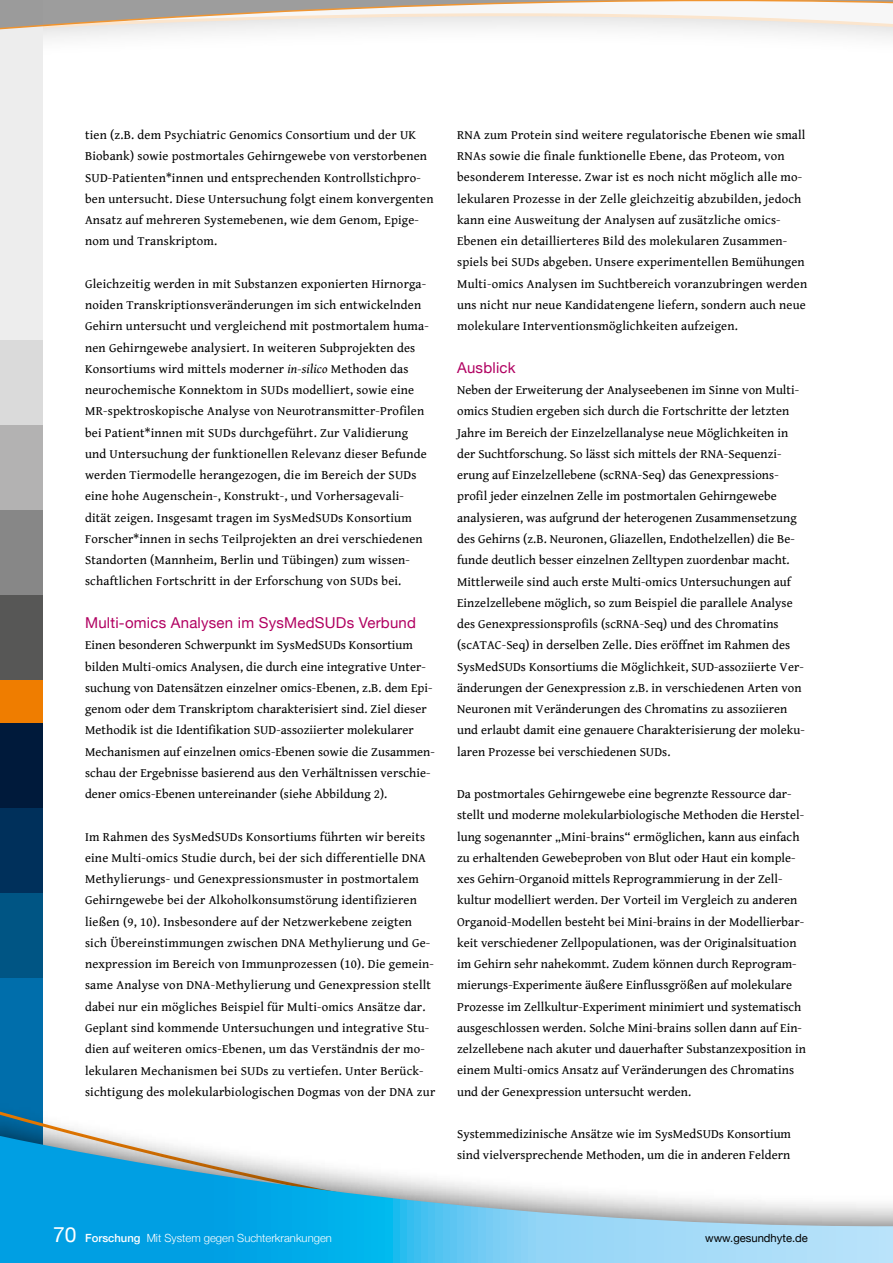
<style>
.page{position:relative;width:893px;height:1263px;background:#fff}
.page>*{position:absolute;margin:0;border:0;box-sizing:border-box;transform-origin:0 0}
.t1{font:15px "Helvetica Neue";letter-spacing:.015em;color:#b10061}
.t2{font:12.75px/21.3px "Gentium Book Basic";letter-spacing:.005em;color:#000}
.t3{font:300 11.25px "Helvetica Neue";color:#fff}
.t4{font:11.25px "Helvetica Neue";color:#000}
.s1{font-style:italic}
.s2{font-weight:400;font-size:21px}
.s3{font-weight:500}
</style>
<div class="page">
<div style="left:0;top:0;width:43px;height:298px;background:#ededed"></div>
<div style="left:0;top:298px;width:43px;height:42px;background:#ededed"></div>
<div style="left:0;top:340px;width:43px;height:43px;background:#dadada"></div>
<div style="left:0;top:383px;width:43px;height:42px;background:#dadada"></div>
<div style="left:0;top:425px;width:43px;height:43px;background:#b3b2b2"></div>
<div style="left:0;top:468px;width:43px;height:42px;background:#b3b2b2"></div>
<div style="left:0;top:510px;width:43px;height:43px;background:#878787"></div>
<div style="left:0;top:553px;width:43px;height:42px;background:#878787"></div>
<div style="left:0;top:595px;width:43px;height:43px;background:#575756"></div>
<div style="left:0;top:638px;width:43px;height:42px;background:#575756"></div>
<div style="left:0;top:680px;width:43px;height:43px;background:#ef7d00"></div>
<div style="left:0;top:723px;width:43px;height:42px;background:#001a3b"></div>
<div style="left:0;top:765px;width:43px;height:43px;background:#001a3b"></div>
<div style="left:0;top:808px;width:43px;height:42px;background:#00305b"></div>
<div style="left:0;top:850px;width:43px;height:43px;background:#00305b"></div>
<div style="left:0;top:893px;width:43px;height:42px;background:#005584"></div>
<div style="left:0;top:935px;width:43px;height:43px;background:#005584"></div>
<div style="left:0;top:978px;width:43px;height:42px;background:#006eab"></div>
<div style="left:0;top:1020px;width:43px;height:43px;background:#006eab"></div>
<div style="left:0;top:1063px;width:43px;height:39px;background:#006eab"></div>
<div style="left:0;top:1102px;width:893px;height:161px;background:#000;opacity:.7"></div>
<svg style="left:0;top:1136px;width:893px;height:127px"></svg>
<svg style="left:0;top:0;width:893px;height:39px"></svg>
<p class="t2" style="left:85px;top:124px;width:350px">tien (z.B. dem Psychiatric Genomics Consortium und der UK Biobank) sowie postmortales Gehirngewebe von verstorbenen SUD-Patienten*innen und entsprechenden Kontrollstichpro&shy;ben untersucht. Diese Untersuchung folgt einem konvergenten Ansatz auf mehreren Systemebenen, wie dem Genom, Epige&shy;nom und Transkriptom.</p>
<p class="t2" style="left:85px;top:273px;width:345px">Gleichzeitig werden in mit Substanzen exponierten Hirnorga&shy;noiden Transkriptionsveränderungen im sich entwickelnden Gehirn untersucht und vergleichend mit postmortalem huma&shy;nen Gehirngewebe analysiert. In weiteren Subprojekten des Konsortiums wird mittels moderner <span class="s1">in-silico</span> Methoden das neurochemische Konnektom in SUDs modelliert, sowie eine MR-spektroskopische Analyse von Neurotransmitter-Profilen bei Patient*innen mit SUDs durchgeführt. Zur Validierung und Untersuchung der funktionellen Relevanz dieser Befunde werden Tiermodelle herangezogen, die im Bereich der SUDs eine hohe Augenschein-, Konstrukt-, und Vorhersagevali&shy;dität zeigen. Insgesamt tragen im SysMedSUDs Konsortium Forscher*innen in sechs Teilprojekten an drei verschiedenen Standorten (Mannheim, Berlin und Tübingen) zum wissen&shy;schaftlichen Fortschritt in der Erforschung von SUDs bei.</p>
<p class="t1" style="left:85px;top:612px;width:332px">Multi-omics Analysen im SysMedSUDs Verbund</p>
<p class="t2" style="left:85px;top:634px;width:351px">Einen besonderen Schwerpunkt im SysMedSUDs Konsortium bilden Multi-omics Analysen, die durch eine integrative Unter&shy;suchung von Datensätzen einzelner omics-Ebenen, z.B. dem Epi&shy;genom oder dem Transkriptom charakterisiert sind. Ziel dieser Methodik ist die Identifikation SUD-assoziierter molekularer Mechanismen auf einzelnen omics-Ebenen sowie die Zusammen&shy;schau der Ergebnisse basierend aus den Verhältnissen verschie&shy;dener omics-Ebenen untereinander (siehe Abbildung 2).</p>
<p class="t2" style="left:85px;top:825px;width:352px">Im Rahmen des SysMedSUDs Konsortiums führten wir bereits eine Multi-omics Studie durch, bei der sich differentielle DNA Methylierungs- und Genexpressionsmuster in postmortalem Gehirngewebe bei der Alkoholkonsumstörung identifizieren ließen (9, 10). Insbesondere auf der Netzwerkebene zeigten sich Übereinstimmungen zwischen DNA Methylierung und Ge&shy;nexpression im Bereich von Immunprozessen (10). Die gemein&shy;same Analyse von DNA-Methylierung und Genexpression stellt dabei nur ein mögliches Beispiel für Multi-omics Ansätze dar.<br>Geplant sind kommende Untersuchungen und integrative Stu&shy;dien auf weiteren omics-Ebenen, um das Verständnis der mo&shy;lekularen Mechanismen bei SUDs zu vertiefen. Unter Berück&shy;sichtigung des molekularbiologischen Dogmas von der DNA zur</p>
<p class="t2" style="left:457px;top:124px;width:352px">RNA zum Protein sind weitere regulatorische Ebenen wie small RNAs sowie die finale funktionelle Ebene, das Proteom, von besonderem Interesse. Zwar ist es noch nicht möglich alle mo&shy;lekularen Prozesse in der Zelle gleichzeitig abzubilden, jedoch kann eine Ausweitung der Analysen auf zusätzliche omics-Ebenen ein detaillierteres Bild des molekularen Zusammen&shy;spiels bei SUDs abgeben. Unsere experimentellen Bemühungen Multi-omics Analysen im Suchtbereich voranzubringen werden uns nicht nur neue Kandidatengene liefern, sondern auch neue molekulare Interventionsmöglichkeiten aufzeigen.</p>
<p class="t1" style="left:457px;top:357px;width:60px">Ausblick</p>
<p class="t2" style="left:457px;top:379px;width:349px">Neben der Erweiterung der Analyseebenen im Sinne von Multi&shy;omics Studien ergeben sich durch die Fortschritte der letzten Jahre im Bereich der Einzelzellanalyse neue Möglichkeiten in der Suchtforschung. So lässt sich mittels der RNA-Sequenzi&shy;erung auf Einzelzellebene (scRNA-Seq) das Genexpressions&shy;profil jeder einzelnen Zelle im postmortalen Gehirngewebe analysieren, was aufgrund der heterogenen Zusammensetzung des Gehirns (z.B. Neuronen, Gliazellen, Endothelzellen) die Be&shy;funde deutlich besser einzelnen Zelltypen zuordenbar macht.<br>Mittlerweile sind auch erste Multi-omics Untersuchungen auf Einzelzellebene möglich, so zum Beispiel die parallele Analyse des Genexpressionsprofils (scRNA-Seq) und des Chromatins (scATAC-Seq) in derselben Zelle. Dies eröffnet im Rahmen des SysMedSUDs Konsortiums die Möglichkeit, SUD-assoziierte Ver&shy;änderungen der Genexpression z.B. in verschiedenen Arten von Neuronen mit Veränderungen des Chromatins zu assoziieren und erlaubt damit eine genauere Charakterisierung der moleku&shy;laren Prozesse bei verschiedenen SUDs.</p>
<p class="t2" style="left:457px;top:783px;width:350px">Da postmortales Gehirngewebe eine begrenzte Ressource dar&shy;stellt und moderne molekularbiologische Methoden die Herstel&shy;lung sogenannter „Mini-brains“ ermöglichen, kann aus einfach zu erhaltenden Gewebeproben von Blut oder Haut ein komple&shy;xes Gehirn-Organoid mittels Reprogrammierung in der Zell&shy;kultur modelliert werden. Der Vorteil im Vergleich zu anderen Organoid-Modellen besteht bei Mini-brains in der Modellierbar&shy;keit verschiedener Zellpopulationen, was der Originalsituation im Gehirn sehr nahekommt. Zudem können durch Reprogram&shy;mierungs-Experimente äußere Einflussgrößen auf molekulare Prozesse im Zellkultur-Experiment minimiert und systematisch ausgeschlossen werden. Solche Mini-brains sollen dann auf Ein&shy;zelzellebene nach akuter und dauerhafter Substanzexposition in einem Multi-omics Ansatz auf Veränderungen des Chromatins und der Genexpression untersucht werden.</p>
<p class="t2" style="left:457px;top:1123px;width:335px">Systemmedizinische Ansätze wie im SysMedSUDs Konsortium sind vielversprechende Methoden, um die in anderen Feldern</p>
<p class="t3" style="left:53px;top:1228px;width:280px"><span class="s2">70</span> <span class="s3">Forschung</span> Mit System gegen Suchterkrankungen</p>
<p class="t4" style="left:705px;top:1229px;width:104px">www.gesundhyte.de</p>
</div>
